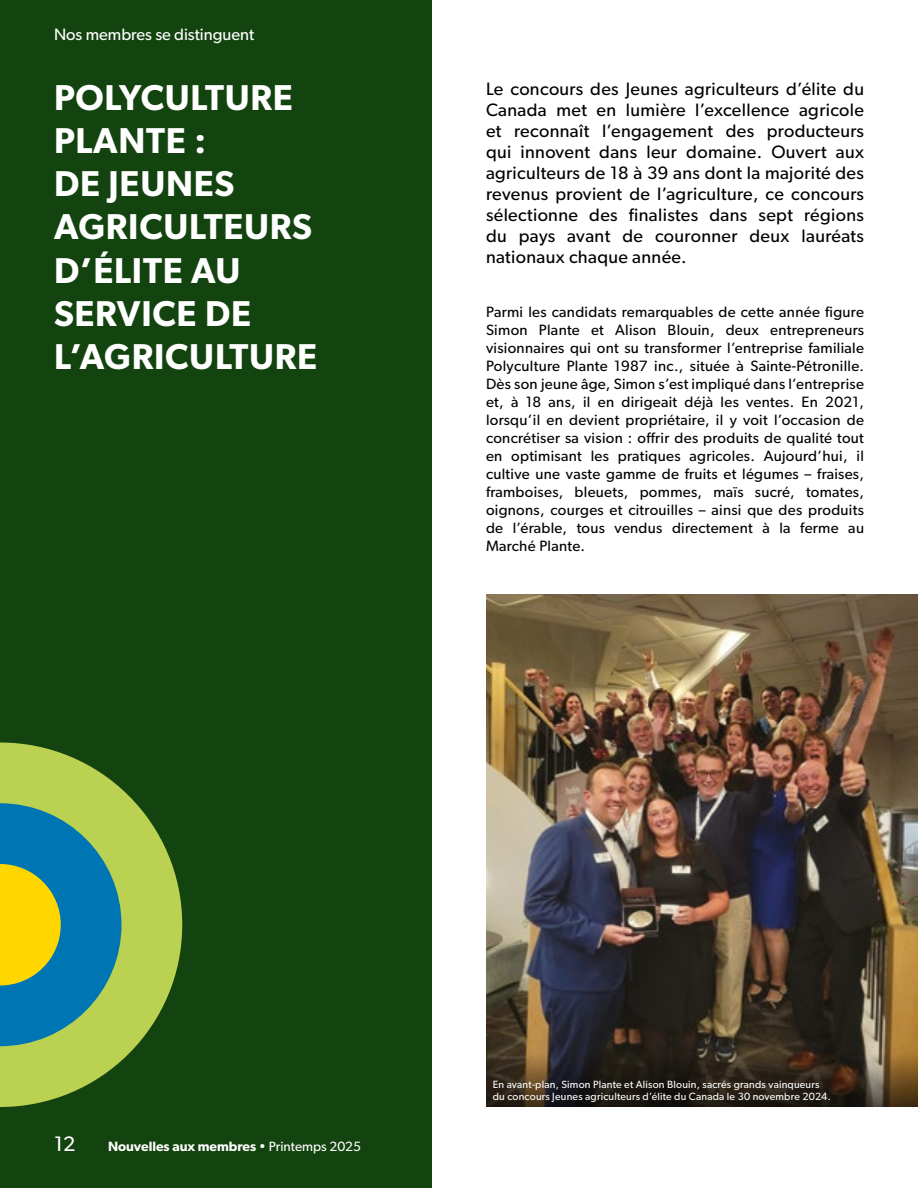
<style>
.page{position:relative;width:918px;height:1188px;background:#fff}
.page>*{position:absolute;margin:0;border:0;box-sizing:border-box;transform-origin:0 0}
.t1{font:600 36px/43.2px "Gibson";letter-spacing:.02em;color:#fff}
.t2{font:21px "Gibson";color:#fff}
.t3{font:18px/21px "Gibson";letter-spacing:.02em;color:#000;text-align:justify}
.t4{font:16.5px "Gibson";color:#fff}
.t5{font:15px/18px "Gibson";letter-spacing:.02em;color:#000;text-align:justify}
.t6{font:600 13.5px "Gibson";color:#fff}
.t7{font:10.5px/12px "Gibson";letter-spacing:.02em;color:#fff}
.s1{font-weight:400}
</style>
<div class="page">
<div style="left:0;top:0;width:432px;height:1188px;background:#13440f"></div>
<svg style="left:0;top:742px;width:182px;height:365px;fill:#bbd151"></svg>
<svg style="left:0;top:803px;width:122px;height:243px;background:#5a9b7a"></svg>
<img style="left:486px;top:594px;width:432px;height:459px">
<svg style="left:486px;top:1053px;width:432px;height:54px;background:#34291d"></svg>
<p class="t4" style="left:54px;top:25px;width:202px">Nos membres se distinguent</p>
<h1 class="t1" style="left:54px;top:75px;width:265px">POLYCULTURE<br>PLANTE :<br>DE JEUNES<br>AGRICULTEURS<br>D’ÉLITE AU<br>SERVICE DE<br>L’AGRICULTURE</h1>
<p class="t3" style="left:486px;top:78px;width:380px">Le concours des Jeunes agriculteurs d’élite du Canada met en lumière l’excellence agricole et reconnaît l’engagement des producteurs qui innovent dans leur domaine. Ouvert aux agriculteurs de 18 à 39 ans dont la majorité des revenus provient de l’agriculture, ce concours sélectionne des finalistes dans sept régions du pays avant de couronner deux lauréats nationaux chaque année.</p>
<p class="t5" style="left:486px;top:303px;width:380px">Parmi les candidats remarquables de cette année figure Simon Plante et Alison Blouin, deux entrepreneurs visionnaires qui ont su transformer l’entreprise familiale Polyculture Plante 1987 inc., située à Sainte-Pétronille.<br>Dès son jeune âge, Simon s’est impliqué dans l’entreprise et, à 18 ans, il en dirigeait déjà les ventes. En 2021, lorsqu’il en devient propriétaire, il y voit l’occasion de concrétiser sa vision : offrir des produits de qualité tout en optimisant les pratiques agricoles. Aujourd’hui, il cultive une vaste gamme de fruits et légumes – fraises, framboises, bleuets, pommes, maïs sucré, tomates, oignons, courges et citrouilles – ainsi que des produits de l’érable, tous vendus directement à la ferme au Marché Plante.</p>
<h2 class="t2" style="left:54px;top:1131px;width:23px">12</h2>
<p class="t6" style="left:108px;top:1138px;width:255px">Nouvelles aux membres <span class="s1">• Printemps 2025</span></p>
<p class="t7" style="left:493px;top:1078px;width:340px">En avant-plan, Simon Plante et Alison Blouin, sacrés grands vainqueurs du concours Jeunes agriculteurs d’élite du Canada le 30 novembre 2024.</p>
</div>
